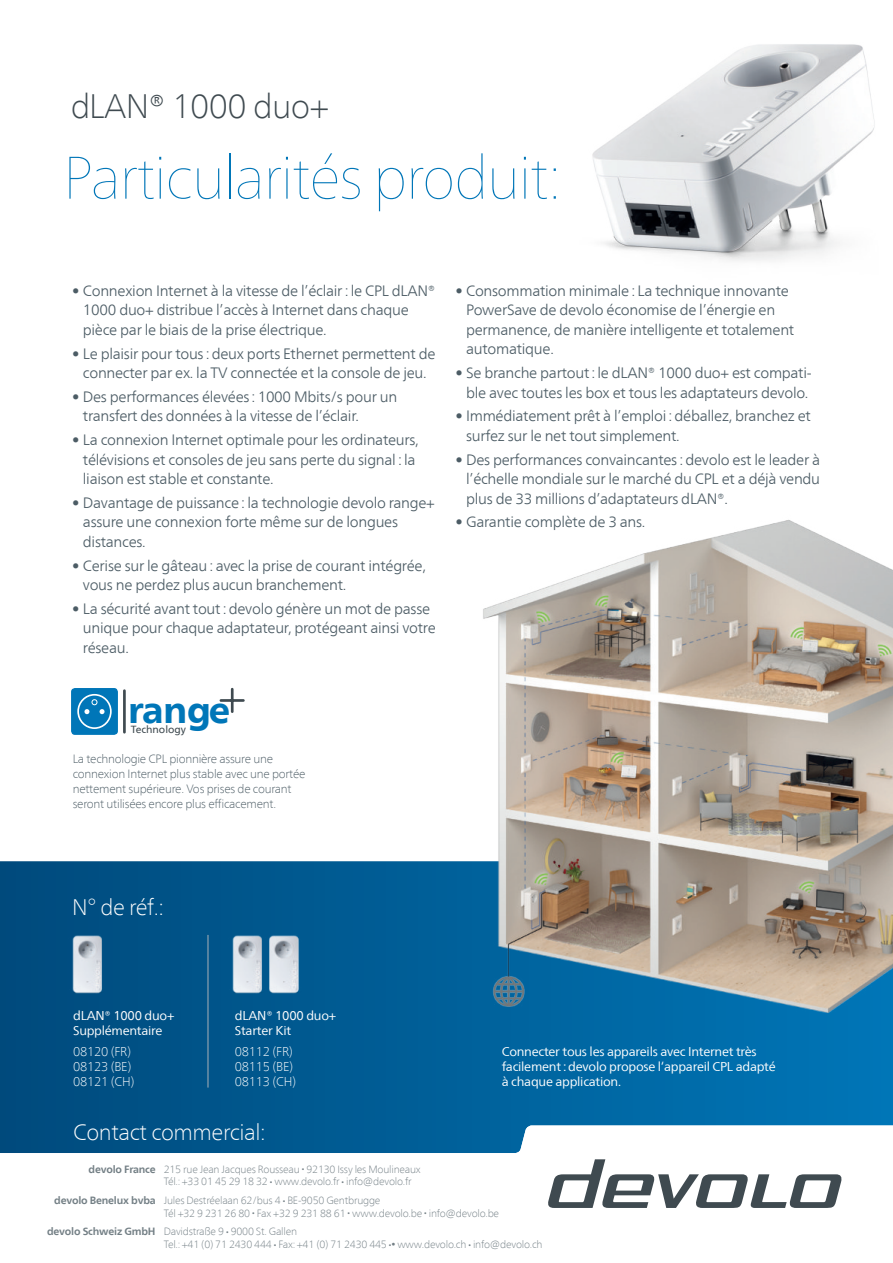
<style>
.page{position:relative;width:893px;height:1263px;background:#fff}
.page>*{position:absolute;margin:0;border:0;box-sizing:border-box;transform-origin:0 0}
.t1{font:200 60px "Frutiger Neue LT Com";letter-spacing:-.02em;color:#0076b8}
.t2{font:800 36.75px "Frutiger Neue LT Com";letter-spacing:-.02em;color:#0076b8}
.t3{font:100 33.75px "Frutiger Neue LT Com";letter-spacing:-.02em;color:#3f4a50}
.t4{font:100 22.5px "Frutiger Neue LT Com";letter-spacing:-.02em;color:#fff}
.t5{font:300 15px/19.5px "Frutiger Neue LT Com";letter-spacing:-.02em;color:#4c5c65}
.t6{font:12.75px/15px "Frutiger Neue LT Com";letter-spacing:-.02em;color:#fff}
.t7{font:100 12.75px/15px "Frutiger Neue LT Com";letter-spacing:-.02em;color:#fff}
.t8{font:100 12px/15px "Frutiger Neue LT Com";letter-spacing:-.02em;color:#4c5c65}
.t9{font:100 10.5px/12.8px "Frutiger Neue LT Com";letter-spacing:-.02em;color:#737f85}
.t10{font:700 10.5px "Frutiger Neue LT Com";letter-spacing:-.02em;color:#737f85}
.t11{font:10.35px "Frutiger Neue LT Com";color:#3f4a50}
.s1{font-size:5.25px}
.s2{font-size:8.25px}
</style>
<div class="page">
<svg style="left:0;top:861px;width:893px;height:292px;background:#0f6498"></svg>
<svg style="left:548px;top:1159px;width:294px;height:49px"></svg>
<img style="left:440px;top:520px;width:453px;height:526px">
<img style="left:592px;top:44px;width:283px;height:217px">
<hr style="left:208px;top:935px;width:1px;height:152px;background:#a9b1b8">
<div style="left:70px;top:687px;width:49px;height:49px;background:#0076b8;border-radius:5px"></div>
<div style="left:69px;top:686px;width:51px;height:50px;border:2px solid #fff;border-radius:5px"></div>
<svg style="left:84px;top:699px;width:21px;height:15px"></svg>
<div style="left:77px;top:694px;width:35px;height:35px;border:2px solid #fff;border-radius:50%"></div>
<hr style="left:123px;top:691px;width:3px;height:41px;background:#3f4a50">
<hr style="left:231px;top:689px;width:3px;height:23px;background:#3f4a50">
<hr style="left:221px;top:699px;width:22px;height:3px;background:#3f4a50">
<img style="left:224px;top:933px;width:36px;height:63px">
<img style="left:260px;top:933px;width:47px;height:63px">
<img style="left:64px;top:933px;width:46px;height:63px">
<h3 class="t3" style="left:70px;top:86px;width:260px">dLAN® 1000 duo+</h3>
<h1 class="t1" style="left:64px;top:153px;width:498px">Particularités produit:</h1>
<p class="t5" style="left:83px;top:282px;width:354px;text-indent:-11px">• Connexion Internet à la vitesse de l’éclair : le CPL dLAN®<br>1000 duo+ distribue l’accès à Internet dans chaque pièce par le biais de la prise électrique.</p>
<p class="t5" style="left:72px;top:345px;width:365px;text-align:center">• Le plaisir pour tous : deux ports Ethernet permettent de connecter par ex. la TV connectée et la console de jeu.</p>
<p class="t5" style="left:83px;top:388px;width:316px;text-indent:-11px">• Des performances élevées : 1000 Mbits/s pour un transfert des données à la vitesse de l’éclair.</p>
<p class="t5" style="left:83px;top:431px;width:337px;text-indent:-11px">• La connexion Internet optimale pour les ordinateurs, télévisions et consoles de jeu sans perte du signal : la liaison est stable et constante.</p>
<p class="t5" style="left:83px;top:494px;width:353px;text-indent:-11px">• Davantage de puissance : la technologie devolo range+ assure une connexion forte même sur de longues distances.</p>
<p class="t5" style="left:83px;top:557px;width:344px;text-indent:-11px">• Cerise sur le gâteau : avec la prise de courant intégrée, vous ne perdez plus aucun branchement.</p>
<p class="t5" style="left:83px;top:600px;width:354px;text-indent:-11px">• La sécurité avant tout : devolo génère un mot de passe unique pour chaque adaptateur, protégeant ainsi votre réseau.</p>
<h2 class="t2" style="left:128px;top:697px;width:103px">range</h2>
<p class="t11" style="left:131px;top:725px;width:57px">Technology</p>
<p class="t8" style="left:73px;top:752px;width:234px">La technologie CPL pionnière assure une connexion Internet plus stable avec une portée nettement supérieure. Vos prises de courant seront utilisées encore plus efficacement.</p>
<p class="t5" style="left:466px;top:282px;width:330px;text-indent:-11px">• Consommation minimale : La technique innovante PowerSave de devolo économise de l’énergie en permanence, de manière intelligente et totalement automatique.</p>
<p class="t5" style="left:455px;top:364px;width:358px;text-align:center">• Se branche partout : le dLAN® 1000 duo+ est compati&shy;ble avec toutes les box et tous les adaptateurs devolo.</p>
<p class="t5" style="left:466px;top:408px;width:346px;text-indent:-11px">• Immédiatement prêt à l’emploi : déballez, branchez et surfez sur le net tout simplement.</p>
<p class="t5" style="left:466px;top:451px;width:356px;text-align:justify;text-indent:-11px">• Des performances convaincantes : devolo est le leader à l’échelle mondiale sur le marché du CPL et a déjà vendu plus de 33 millions d’adaptateurs dLAN®.</p>
<p class="t5" style="left:455px;top:514px;width:191px">• Garantie complète de 3 ans.</p>
<h3 class="t4" style="left:72px;top:894px;width:93px">N° de réf.:</h3>
<p class="t6" style="left:73px;top:1009px;width:103px">dLAN® 1000 duo+<br>Supplémentaire</p>
<p class="t7" style="left:73px;top:1045px;width:63px">08120 (FR)<br>08123 (BE)<br>08121 (CH)</p>
<p class="t6" style="left:235px;top:1009px;width:103px">dLAN® 1000 duo+<br>Starter Kit</p>
<p class="t7" style="left:235px;top:1045px;width:63px">08112 (FR)<br>08115 (BE)<br>08113 (CH)</p>
<h3 class="t4" style="left:73px;top:1118px;width:194px">Contact commercial:</h3>
<p class="t6" style="left:502px;top:1045px;width:275px">Connecter tous les appareils avec Internet très facilement : devolo propose l‘appareil CPL adapté à chaque application.</p>
<p class="t10" style="left:89px;top:1163px;width:69px">devolo France</p>
<p class="t10" style="left:54px;top:1194px;width:103px">devolo Benelux bvba</p>
<p class="t10" style="left:47px;top:1225px;width:110px">devolo Schweiz GmbH</p>
<p class="t9" style="left:164px;top:1163px;width:259px">215 rue Jean Jacques Rousseau <span class="s1">•</span> 92130 Issy les Moulineaux<br>Tél.: +33 01 45 29 18 32 <span class="s1">•</span> www.devolo.fr <span class="s1">•</span> info@devolo.fr</p>
<p class="t9" style="left:164px;top:1194px;width:337px">Jules Destréelaan 62/bus 4 <span class="s1">•</span> BE-9050 Gentbrugge<br>Tél +32 9 231 26 80 <span class="s1">•</span> Fax +32 9 231 88 61 <span class="s1">•</span> www.devolo.be <span class="s1">•</span> info@devolo.be</p>
<p class="t9" style="left:164px;top:1226px;width:380px">Davidstraße 9 <span class="s1">•</span> 9000 St. Gallen<br>Tel.: +41 (0) 71 2430 444 <span class="s1">•</span> Fax: +41 (0) 71 2430 445 <span class="s1">•</span><span class="s2">•</span> www.devolo.ch <span class="s1">•</span> info@devolo.ch</p>
</div>
